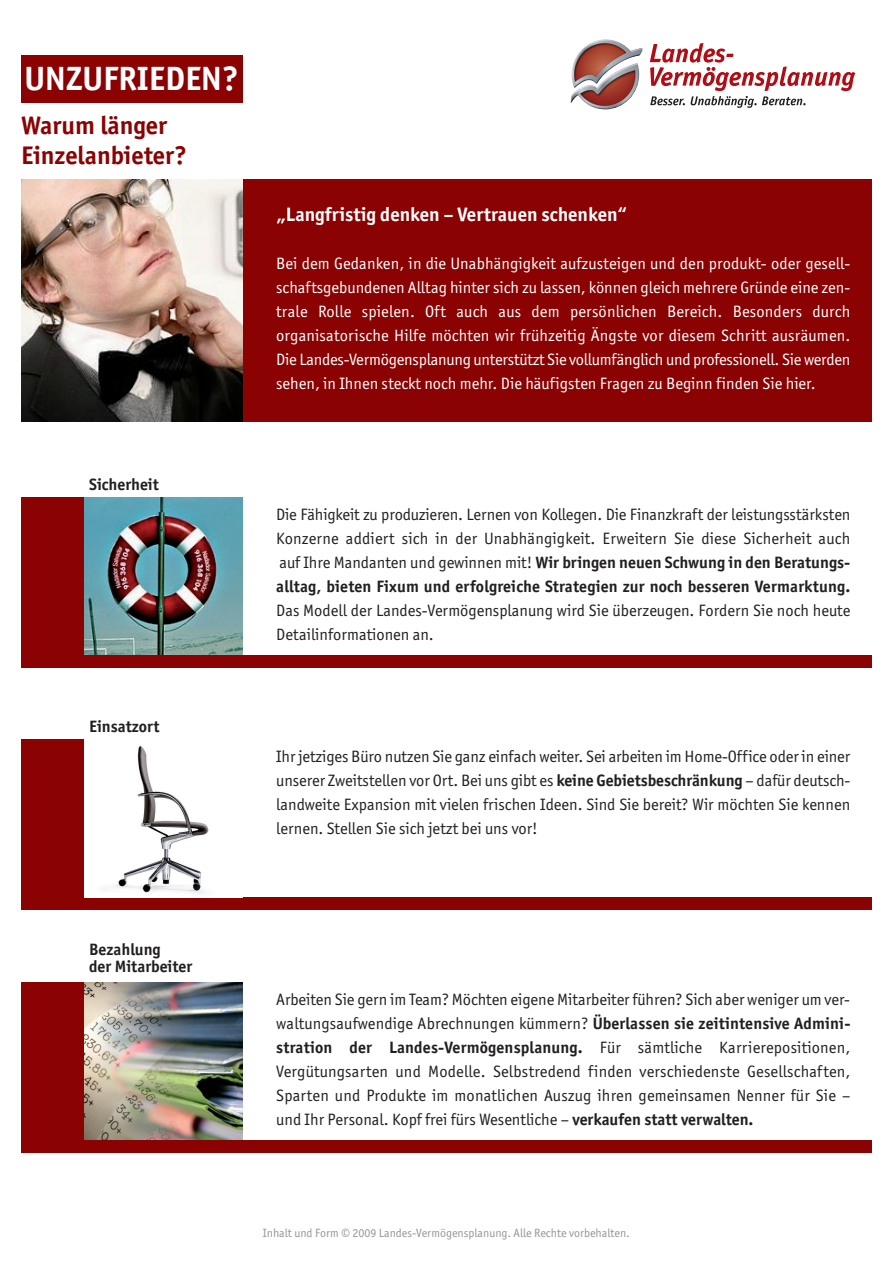
<style>
.page{position:relative;width:893px;height:1263px;background:#fff}
.page>*{position:absolute;margin:0;border:0;box-sizing:border-box;transform-origin:0 0}
.t1{font:700 33.75px "Officina San ITC";color:#fff}
.t2{font:700 25.5px/30.6px "Officina San ITC";color:#8b0202}
.t3{font:700 19.5px "Officina San ITC";color:#fff}
.t4{font:16.5px/24px "Officina San ITC";color:#231f20;text-align:justify}
.t5{font:16.5px/24px "Officina San ITC";color:#fff;text-align:justify}
.t6{font:700 16.5px/16.5px "Officina San ITC";color:#231f20}
.t7{font:12px "Officina San ITC";color:#939598}
.s1{font-weight:700}
</style>
<div class="page">
<svg style="left:650px;top:43px;width:205px;height:65px"></svg>
<img style="left:571px;top:39px;width:72px;height:70px">
<div style="left:21px;top:179px;width:850px;height:243px;background:#8b0202"></div>
<div style="left:21px;top:498px;width:850px;height:170px;background:#8b0202"></div>
<div style="left:97px;top:497px;width:795px;height:158px;background:#fff"></div>
<img style="left:21px;top:179px;width:221px;height:243px">
<img style="left:85px;top:498px;width:157px;height:157px">
<div style="left:21px;top:740px;width:850px;height:170px;background:#8b0202"></div>
<div style="left:90px;top:730px;width:802px;height:167px;background:#fff"></div>
<img style="left:85px;top:740px;width:124px;height:157px">
<div style="left:21px;top:982px;width:850px;height:170px;background:#8b0202"></div>
<div style="left:90px;top:974px;width:802px;height:166px;background:#fff"></div>
<img style="left:85px;top:982px;width:157px;height:158px">
<div style="left:21px;top:55px;width:221px;height:48px;background:#8b0202"></div>
<h1 class="t1" style="left:24px;top:66px;width:216px">UNZUFRIEDEN?</h1>
<h2 class="t2" style="left:21px;top:112px;width:167px">Warum länger<br>Einzelanbieter?</h2>
<p class="t6" style="left:89px;top:477px;width:71px">Sicherheit</p>
<p class="t6" style="left:89px;top:720px;width:72px">Einsatzort</p>
<p class="t3" style="left:276px;top:207px;width:352px">„Langfristig denken – Vertrauen schenken“</p>
<p class="t5" style="left:276px;top:253px;width:576px">Bei dem Gedanken, in die Unabhängigkeit aufzusteigen und den produkt- oder gesell&shy;schaftsgebundenen Alltag hinter sich zu lassen, können gleich mehrere Gründe eine zen&shy;trale Rolle spielen. Oft auch aus dem persönlichen Bereich. Besonders durch organisatorische Hilfe möchten wir frühzeitig Ängste vor diesem Schritt ausräumen.<br>Die Landes-Vermögensplanung unterstützt Sie vollumfänglich und professionell. Sie werden sehen, in Ihnen steckt noch mehr. Die häufigsten Fragen zu Beginn finden Sie hier.</p>
<p class="t4" style="left:276px;top:504px;width:576px">Die Fähigkeit zu produzieren. Lernen von Kollegen. Die Finanzkraft der leistungsstärksten Konzerne addiert sich in der Unabhängigkeit. Erweitern Sie diese Sicherheit auch auf Ihre Mandanten und gewinnen mit! <span class="s1">Wir bringen neuen Schwung in den Beratungs&shy;alltag, bieten Fixum und erfolgreiche Strategien zur noch besseren Vermarktung.</span></p>
<p class="t4" style="left:276px;top:600px;width:576px">Das Modell der Landes-Vermögensplanung wird Sie überzeugen. Fordern Sie noch heute<br>Detailinformationen an.</p>
<p class="t4" style="left:276px;top:746px;width:576px">Ihr jetziges Büro nutzen Sie ganz einfach weiter. Sei arbeiten im Home-Office oder in einer unserer Zweitstellen vor Ort. Bei uns gibt es <span class="s1">keine Gebietsbeschränkung</span> – dafür deutsch&shy;landweite Expansion mit vielen frischen Ideen. Sind Sie bereit? Wir möchten Sie kennen lernen. Stellen Sie sich jetzt bei uns vor!</p>
<p class="t6" style="left:89px;top:943px;width:105px">Bezahlung<br>der Mitarbeiter</p>
<p class="t4" style="left:276px;top:989px;width:576px">Arbeiten Sie gern im Team? Möchten eigene Mitarbeiter führen? Sich aber weniger um ver&shy;waltungsaufwendige Abrechnungen kümmern? <span class="s1">Überlassen sie zeitintensive Admini&shy;stration der Landes-Vermögensplanung.</span> Für sämtliche Karrierepositionen, Vergütungsarten und Modelle. Selbstredend finden verschiedenste Gesellschaften, Sparten und Produkte im monatlichen Auszug ihren gemeinsamen Nenner für Sie – und Ihr Personal. Kopf frei fürs Wesentliche – <span class="s1">verkaufen statt verwalten.</span></p>
<p class="t7" style="left:263px;top:1228px;width:368px">Inhalt und Form © 2009 Landes-Vermögensplanung. Alle Rechte vorbehalten.</p>
</div>
